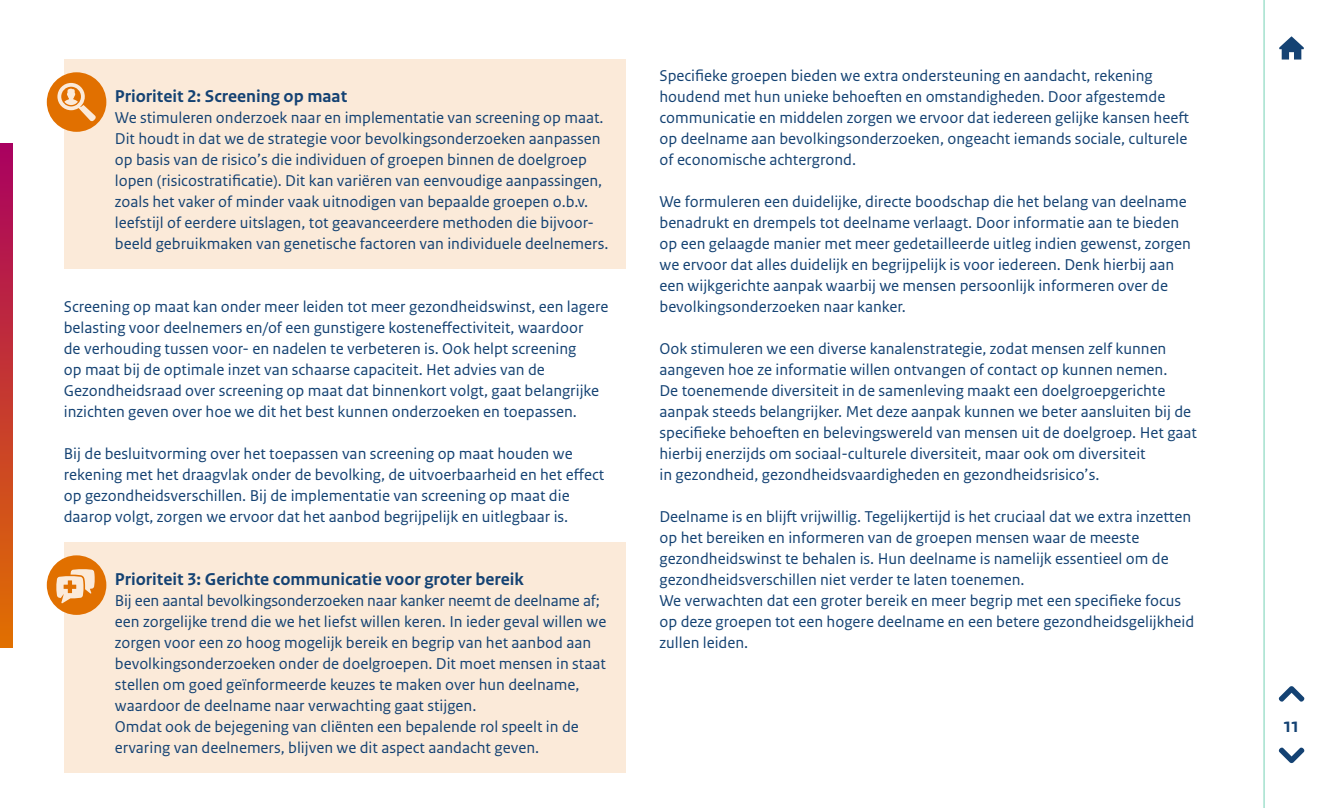
<style>
.page{position:relative;width:1319px;height:808px;background:#fff}
.page>*{position:absolute;margin:0;border:0;box-sizing:border-box;transform-origin:0 0}
.t1{font:700 21px "Rijksoverheid Sans Heading";color:#144273}
.H4_Kader_Kop__hfdst_4{font:700 18px "Rijksoverheid Sans Text";color:#144273}
.Body_wn{font:16.5px/21px "Rijksoverheid Sans Text";color:#144273}
.Body_kader{font:16.5px/21px "Rijksoverheid Sans Text";color:#144273}
.Body_wv-wn{font:16.5px/21px "Rijksoverheid Sans Text";color:#144273}
.Body{font:16.5px/21px "Rijksoverheid Sans Text";color:#144273}
</style>
<div class="page">
<div style="left:64px;top:60px;width:561px;height:62px;background:#fbead9"></div>
<div style="left:64px;top:102px;width:561px;height:167px;background:#fbead9"></div>
<div style="left:64px;top:543px;width:561px;height:62px;background:#fbead9"></div>
<div style="left:64px;top:585px;width:561px;height:188px;background:#fbead9"></div>
<div style="left:47px;top:72px;width:59px;height:60px;background:#e17000;border-radius:50%"></div>
<svg style="left:57px;top:83px;width:39px;height:38px"></svg>
<svg style="left:0;top:144px;width:13px;height:504px;background:#c53830"></svg>
<div style="left:47px;top:555px;width:59px;height:60px;background:#e17000;border-radius:50%"></div>
<svg style="left:56px;top:569px;width:39px;height:34px"></svg>
<hr style="left:1263px;top:0;width:1px;height:808px;background:#76d2b6">
<svg style="left:1278px;top:747px;width:26px;height:16px"></svg>
<svg style="left:1278px;top:686px;width:26px;height:16px"></svg>
<svg style="left:1279px;top:36px;width:24px;height:24px"></svg>
<h4 class="H4_Kader_Kop__hfdst_4" style="left:115px;top:85px;width:234px">Prioriteit 2: Screening op maat</h4>
<p class="Body_kader" style="left:115px;top:107px;width:495px">We stimuleren onderzoek naar en implementatie van screening op maat.<br>Dit houdt in dat we de strategie voor bevolkingsonderzoeken aanpassen op basis van de risico’s die individuen of groepen binnen de doelgroep lopen (risicostratificatie). Dit kan variëren van eenvoudige aanpassingen, zoals het vaker of minder vaak uitnodigen van bepaalde groepen o.b.v. leefstijl of eerdere uitslagen, tot geavanceerdere methoden die bijvoor&shy;beeld gebruikmaken van genetische factoren van individuele deelnemers.</p>
<p class="Body_wv-wn" style="left:64px;top:296px;width:546px">Screening op maat kan onder meer leiden tot meer gezondheidswinst, een lagere belasting voor deelnemers en/of een gunstigere kosteneffectiviteit, waardoor<br>de verhouding tussen voor- en nadelen te verbeteren is. Ook helpt screening<br>op maat bij de optimale inzet van schaarse capaciteit. Het advies van de Gezondheidsraad over screening op maat dat binnenkort volgt, gaat belangrijke inzichten geven over hoe we dit het best kunnen onderzoeken en toepassen.</p>
<p class="Body_wn" style="left:64px;top:443px;width:542px">Bij de besluitvorming over het toepassen van screening op maat houden we rekening met het draagvlak onder de bevolking, de uitvoerbaarheid en het effect op gezondheidsverschillen. Bij de implementatie van screening op maat die daarop volgt, zorgen we ervoor dat het aanbod begrijpelijk en uitlegbaar is.</p>
<h4 class="H4_Kader_Kop__hfdst_4" style="left:115px;top:568px;width:410px">Prioriteit 3: Gerichte communicatie voor groter bereik</h4>
<p class="Body_kader" style="left:115px;top:590px;width:493px">Bij een aantal bevolkingsonderzoeken naar kanker neemt de deelname af; een zorgelijke trend die we het liefst willen keren. In ieder geval willen we zorgen voor een zo hoog mogelijk bereik en begrip van het aanbod aan bevolkingsonderzoeken onder de doelgroepen. Dit moet mensen in staat stellen om goed geïnformeerde keuzes te maken over hun deelname, waardoor de deelname naar verwachting gaat stijgen.<br>Omdat ook de bejegening van cliënten een bepalende rol speelt in de ervaring van deelnemers, blijven we dit aspect aandacht geven.</p>
<p class="Body_wn" style="left:659px;top:65px;width:531px">Specifieke groepen bieden we extra ondersteuning en aandacht, rekening houdend met hun unieke behoeften en omstandigheden. Door afgestemde communicatie en middelen zorgen we ervoor dat iedereen gelijke kansen heeft op deelname aan bevolkingsonderzoeken, ongeacht iemands sociale, culturele of economische achtergrond.</p>
<p class="Body_wn" style="left:659px;top:191px;width:533px">We formuleren een duidelijke, directe boodschap die het belang van deelname benadrukt en drempels tot deelname verlaagt. Door informatie aan te bieden op een gelaagde manier met meer gedetailleerde uitleg indien gewenst, zorgen we ervoor dat alles duidelijk en begrijpelijk is voor iedereen. Denk hierbij aan een wijkgerichte aanpak waarbij we mensen persoonlijk informeren over de bevolkingsonderzoeken naar kanker.</p>
<p class="Body_wn" style="left:659px;top:338px;width:539px">Ook stimuleren we een diverse kanalenstrategie, zodat mensen zelf kunnen aangeven hoe ze informatie willen ontvangen of contact op kunnen nemen.<br>De toenemende diversiteit in de samenleving maakt een doelgroepgerichte aanpak steeds belangrijker. Met deze aanpak kunnen we beter aansluiten bij de specifieke behoeften en belevingswereld van mensen uit de doelgroep. Het gaat hierbij enerzijds om sociaal-culturele diversiteit, maar ook om diversiteit<br>in gezondheid, gezondheidsvaardigheden en gezondheidsrisico’s.</p>
<p class="Body" style="left:659px;top:506px;width:533px">Deelname is en blijft vrijwillig. Tegelijkertijd is het cruciaal dat we extra inzetten op het bereiken en informeren van de groepen mensen waar de meeste gezondheidswinst te behalen is. Hun deelname is namelijk essentieel om de gezondheidsverschillen niet verder te laten toenemen.</p>
<p class="Body_wn" style="left:659px;top:590px;width:536px">We verwachten dat een groter bereik en meer begrip met een specifieke focus op deze groepen tot een hogere deelname en een betere gezondheidsgelijkheid zullen leiden.</p>
<p class="t1" style="left:1283px;top:713px;width:17px">11</p>
</div>
